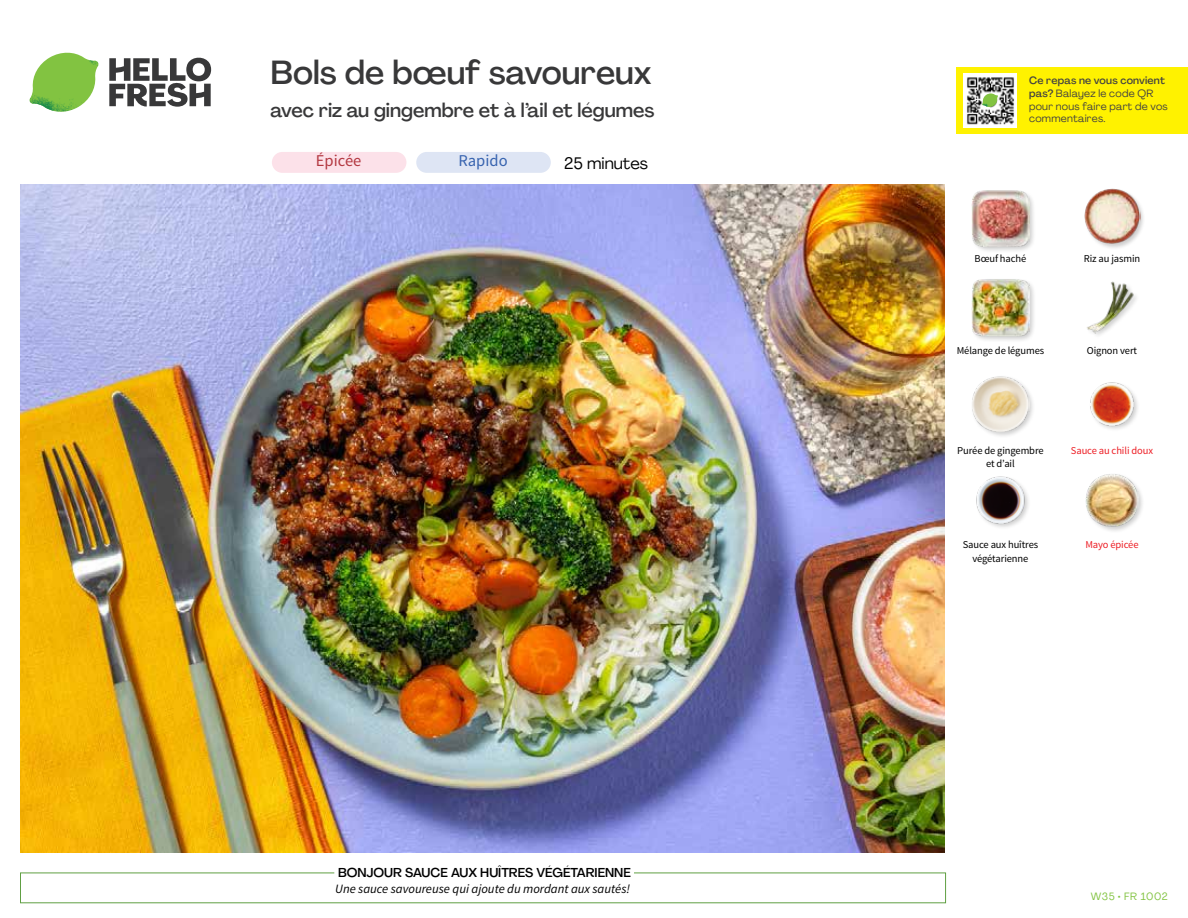
<style>
.page{position:relative;width:1188px;height:918px;background:#fff}
.page>*{position:absolute;margin:0;border:0;box-sizing:border-box;transform-origin:0 0}
.t1{font:500 33px "Agrandir";color:#383839}
.t2{font:500 19.5px "Agrandir";color:#383839}
.t3{font:16.5px "Agrandir";color:#000}
.t4{font:16.5px "Source Sans Pro";color:#3763af}
.t5{font:16.5px "Source Sans Pro";color:#b33841}
.t6{font:italic 12.75px "Source Sans Pro";color:#000}
.t7{font:500 12.75px "Agrandir";color:#000}
.t8{font:10.5px/13.5px "Source Sans Pro";letter-spacing:-.01em;color:#000;text-align:center}
.t9{font:10.5px/12.8px "Agrandir";letter-spacing:.02em;color:#414042}
.t10{font:10.5px "Source Sans Pro";letter-spacing:-.01em;color:#ed1d24}
.t11{font:10.5px "Agrandir";letter-spacing:.05em;color:#82c341}
.s1{font-weight:500}
</style>
<div class="page">
<svg style="left:109px;top:57px;width:102px;height:50px"></svg>
<svg style="left:34px;top:53px;width:62px;height:40px"></svg>
<img style="left:67px;top:53px;width:32px;height:26px">
<img style="left:33px;top:75px;width:59px;height:11px">
<img style="left:29px;top:79px;width:61px;height:33px">
<img style="left:65px;top:86px;width:27px;height:25px">
<div style="left:20px;top:873px;width:926px;height:30px;border:1px solid #609f43"></div>
<div style="left:334px;top:865px;width:300px;height:15px;background:#fff"></div>
<img style="left:21px;top:184px;width:924px;height:668px">
<div style="left:416px;top:152px;width:135px;height:21px;background:#dee5f4;border-radius:10px"></div>
<div style="left:272px;top:152px;width:134px;height:21px;background:#fce1e9;border-radius:10px"></div>
<div style="left:1084px;top:472px;width:61px;height:62px;background:#000;opacity:.2"></div>
<img style="left:1085px;top:473px;width:54px;height:54px">
<img style="left:976px;top:476px;width:53px;height:51px">
<img style="left:1090px;top:382px;width:48px;height:47px">
<div style="left:971px;top:374px;width:64px;height:65px;background:#000;opacity:.2"></div>
<img style="left:972px;top:375px;width:57px;height:57px">
<img style="left:1087px;top:281px;width:49px;height:54px">
<div style="left:971px;top:278px;width:65px;height:64px;background:#000;opacity:.2"></div>
<img style="left:972px;top:279px;width:57px;height:57px">
<div style="left:1084px;top:188px;width:62px;height:62px;background:#000;opacity:.2"></div>
<img style="left:1084px;top:188px;width:57px;height:57px">
<div style="left:971px;top:190px;width:65px;height:64px;background:#000;opacity:.2"></div>
<img style="left:972px;top:190px;width:57px;height:57px">
<div style="left:956px;top:67px;width:232px;height:67px;background:#fff200"></div>
<img style="left:964px;top:74px;width:52px;height:54px">
<svg style="left:982px;top:93px;width:16px;height:14px"></svg>
<h1 class="t1" style="left:271px;top:52px;width:382px">Bols de bœuf savoureux</h1>
<h2 class="t2" style="left:271px;top:98px;width:385px">avec riz au gingembre et à l’ail et légumes</h2>
<h3 class="t5" style="left:316px;top:151px;width:47px">Épicée</h3>
<h3 class="t3" style="left:564px;top:153px;width:86px">25 minutes</h3>
<h3 class="t4" style="left:458px;top:151px;width:51px">Rapido</h3>
<p class="t7" style="left:338px;top:864px;width:294px">BONJOUR SAUCE AUX HUÎTRES VÉGÉTARIENNE</p>
<p class="t6" style="left:335px;top:881px;width:296px">Une sauce savoureuse qui ajoute du mordant aux sautés!</p>
<p class="t9" style="left:1029px;top:74px;width:140px"><span class="s1">Ce repas ne vous convient pas?</span> Balayez le code QR pour nous faire part de vos commentaires.</p>
<p class="t8" style="left:975px;top:252px;width:53px">Bœuf haché</p>
<p class="t8" style="left:957px;top:344px;width:89px">Mélange de légumes</p>
<p class="t8" style="left:1084px;top:252px;width:58px">Riz au jasmin</p>
<p class="t8" style="left:1087px;top:344px;width:52px">Oignon vert</p>
<p class="t8" style="left:957px;top:444px;width:88px">Purée de gingembre et d’ail</p>
<p class="t10" style="left:1071px;top:444px;width:84px">Sauce au chili doux</p>
<p class="t8" style="left:963px;top:538px;width:77px">Sauce aux huîtres végétarienne</p>
<p class="t10" style="left:1085px;top:538px;width:55px">Mayo épicée</p>
<p class="t11" style="left:1091px;top:890px;width:79px">W35 • FR 1002</p>
</div>
